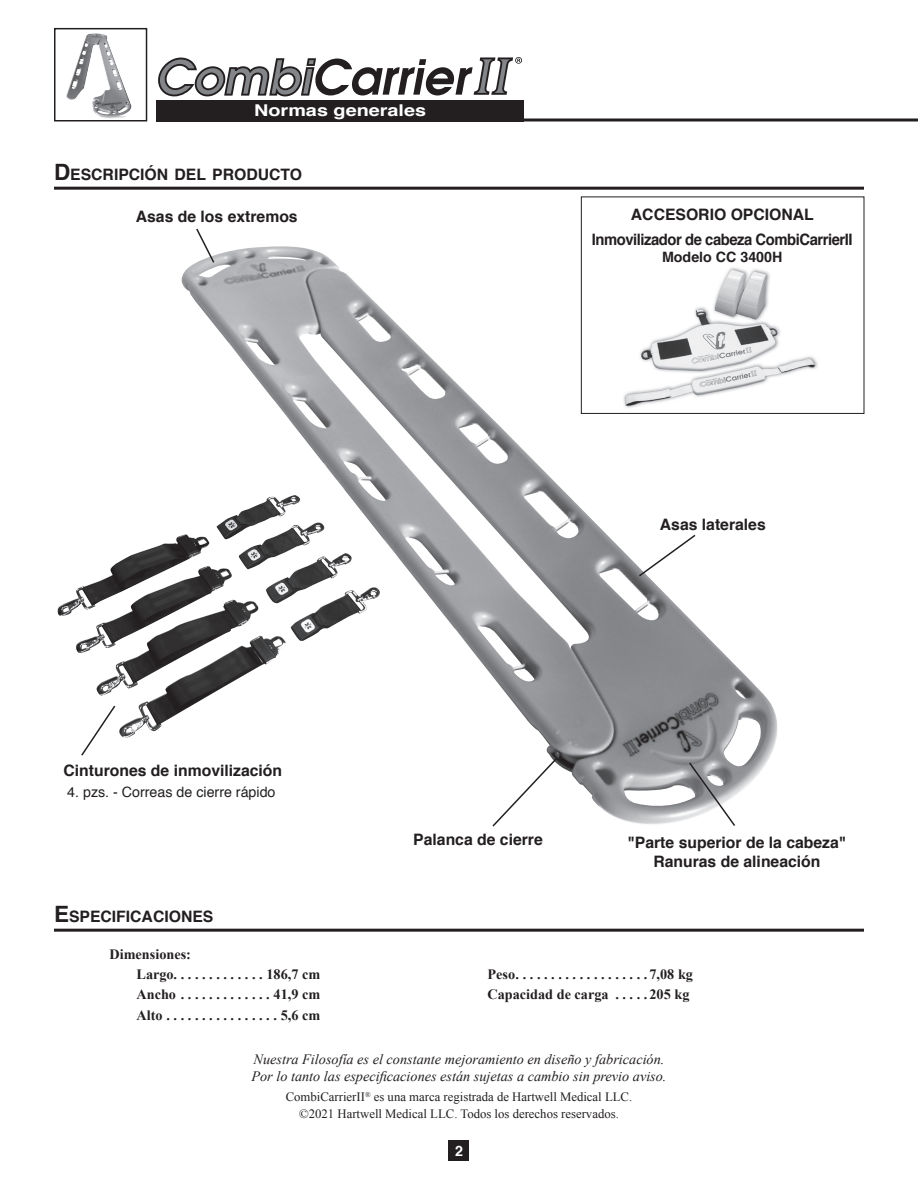
<style>
.page{position:relative;width:918px;height:1188px;background:#fff}
.page>*{position:absolute;margin:0;border:0;box-sizing:border-box;transform-origin:0 0}
.t1{font:700 16.2px "Helvetica";color:#fff;scale:1.22 1}
.t2{font:700 15.75px "Helvetica";color:#231f20}
.t3{font:700 15.75px "Helvetica";color:#231f20}
.t4{font:700 15.75px "Helvetica";letter-spacing:-.03em;color:#231f20;scale:.94 1}
.t5{font:700 14.25px "Times New Roman";color:#231f20}
.t6{font:italic 14.25px "Times New Roman";color:#231f20}
.t7{font:14.25px "Helvetica";color:#231f20}
.t8{font:700 14.25px "Helvetica";color:#231f20}
.t9{font:700 14.25px "Helvetica";color:#fff}
.t10{font:12.75px "Times New Roman";color:#231f20}
.s1{font-size:22.5px}
</style>
<div class="page">
<img style="left:176px;top:246px;width:602px;height:579px">
<div style="left:449px;top:1141px;width:20px;height:20px;background:#231f20"></div>
<svg style="left:158px;top:57px;width:364px;height:40px"></svg>
<svg style="left:524px;top:118px;width:394px;height:4px"></svg>
<hr style="left:54px;top:187px;width:810px;height:3px;background:#231f20">
<hr style="left:54px;top:929px;width:810px;height:3px;background:#231f20">
<svg style="left:688px;top:761px;width:49px;height:65px"></svg>
<svg style="left:637px;top:533px;width:60px;height:45px"></svg>
<svg style="left:195px;top:228px;width:21px;height:36px"></svg>
<svg style="left:491px;top:756px;width:68px;height:71px"></svg>
<svg style="left:81px;top:705px;width:35px;height:51px"></svg>
<img style="left:86px;top:495px;width:239px;height:91px">
<img style="left:66px;top:33px;width:66px;height:85px">
<div style="left:54px;top:28px;width:93px;height:94px;border:2px solid #231f20"></div>
<div style="left:157px;top:100px;width:367px;height:22px;background:#231f20"></div>
<img style="left:597px;top:259px;width:221px;height:153px">
<div style="left:581px;top:197px;width:283px;height:217px;border:1px solid #231f20"></div>
<p class="t1" style="left:254px;top:98px;width:142px">Normas generales</p>
<p class="t3" style="left:54px;top:162px;width:250px"><span class="s1">D</span>ESCRIPCIÓN DEL PRODUCTO</p>
<p class="t2" style="left:136px;top:204px;width:163px">Asas de los extremos</p>
<p class="t2" style="left:63px;top:758px;width:220px">Cinturones de inmovilización</p>
<p class="t7" style="left:67px;top:781px;width:210px">4. pzs. - Correas de cierre rápido</p>
<p class="t3" style="left:54px;top:904px;width:161px"><span class="s1">E</span>SPECIFICACIONES</p>
<p class="t2" style="left:631px;top:202px;width:184px">ACCESORIO OPCIONAL</p>
<p class="t4" style="left:592px;top:226px;width:279px">Inmovilizador de cabeza CombiCarrierII</p>
<p class="t8" style="left:662px;top:245px;width:122px">Modelo CC 3400H</p>
<p class="t2" style="left:660px;top:511px;width:107px">Asas laterales</p>
<p class="t2" style="left:413px;top:827px;width:131px">Palanca de cierre</p>
<p class="t2" style="left:627px;top:830px;width:220px">"Parte superior de la cabeza"</p>
<p class="t2" style="left:653px;top:849px;width:169px">Ranuras de alineación</p>
<p class="t5" style="left:110px;top:944px;width:83px">Dimensiones:</p>
<p class="t5" style="left:137px;top:964px;width:185px">Largo. . . . . . . . . . . . . 186,7 cm</p>
<p class="t5" style="left:487px;top:964px;width:33px">Peso...................</p>
<p class="t5" style="left:650px;top:964px;width:45px">7,08 kg</p>
<p class="t5" style="left:137px;top:985px;width:46px">Ancho..............</p>
<p class="t5" style="left:274px;top:985px;width:48px">41,9 cm</p>
<p class="t5" style="left:487px;top:985px;width:129px">Capacidad de carga .....</p>
<p class="t5" style="left:650px;top:985px;width:41px">205 kg</p>
<p class="t5" style="left:137px;top:1005px;width:31px">Alto.................</p>
<p class="t5" style="left:281px;top:1005px;width:41px">5,6 cm</p>
<p class="t6" style="left:254px;top:1049px;width:412px">Nuestra Filosofía es el constante mejoramiento en diseño y fabricación.</p>
<p class="t6" style="left:251px;top:1066px;width:417px">Por lo tanto las especificaciones están sujetas a cambio sin previo aviso.</p>
<p class="t10" style="left:286px;top:1088px;width:348px">CombiCarrierII<sup>®</sup> es una marca registrada de Hartwell Medical LLC.</p>
<p class="t10" style="left:299px;top:1105px;width:321px">©2021 Hartwell Medical LLC. Todos los derechos reservados.</p>
<p class="t9" style="left:455px;top:1140px;width:9px">2</p>
</div>
